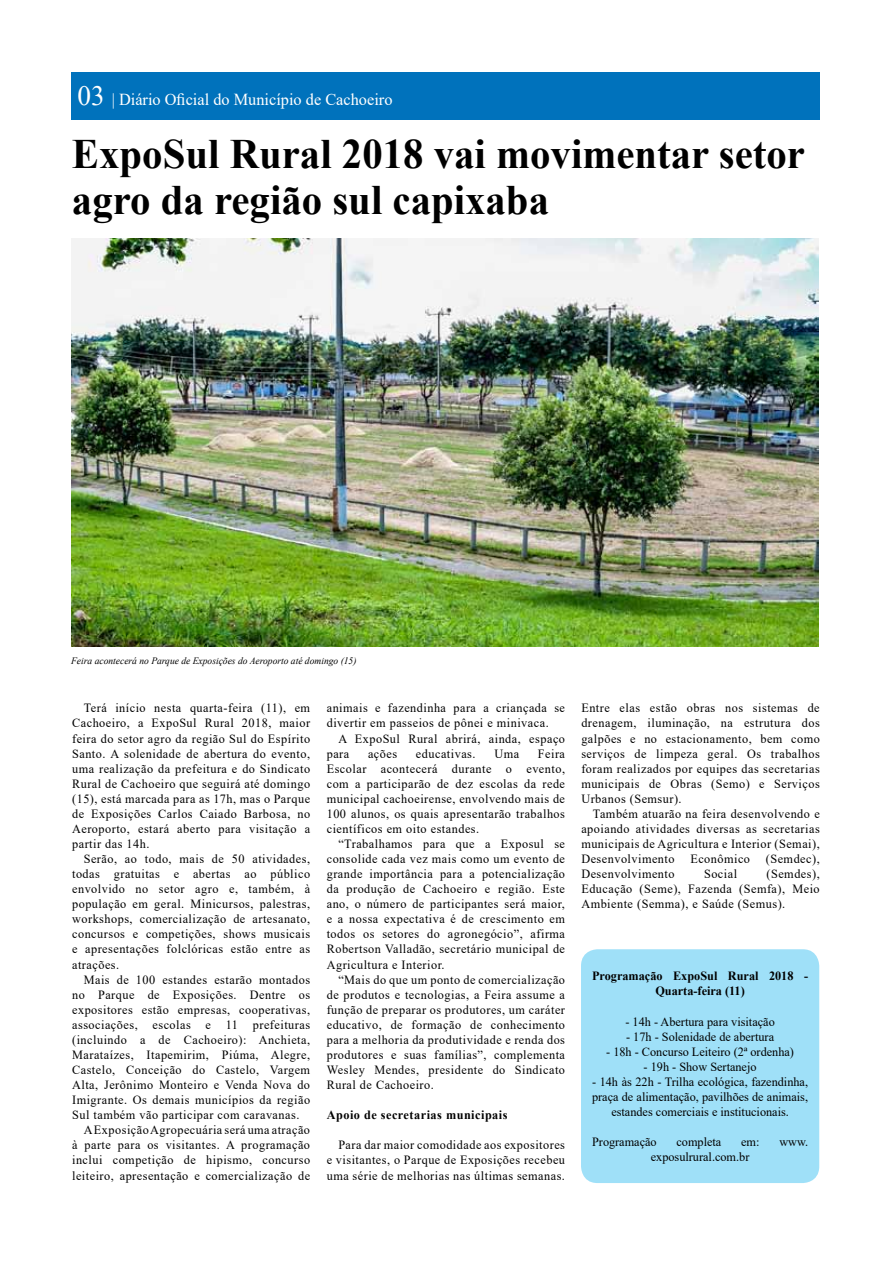
<style>
.page{position:relative;width:893px;height:1263px;background:#fff}
.page>*{position:absolute;margin:0;border:0;box-sizing:border-box;transform-origin:0 0}
.t1{font:700 41.85px/46px "Times New Roman";color:#000}
.t2{font:16.8px "Times New Roman";color:#fff}
.t3{font:12.6px/15px "Times New Roman";letter-spacing:.04em;color:#000;text-align:justify}
.t4{font:12.6px/15px "Times New Roman";color:#000;text-align:center}
.t5{font:700 12.6px/15px "Times New Roman";color:#000;text-align:center}
.t6{font:700 12.6px "Times New Roman";letter-spacing:.04em;color:#000}
.t7{font:italic 9.75px "Times New Roman";color:#000}
.s1{font-size:27.9px}
</style>
<div class="page">
<div style="left:71px;top:73px;width:748px;height:47px;background:#0072bc"></div>
<img style="left:71px;top:239px;width:748px;height:407px">
<div style="left:581px;top:949px;width:238px;height:234px;background:#9fe0f8;border-radius:17px"></div>
<h2 class="t2" style="left:78px;top:88px;width:316px"><span class="s1">03</span> | Diário Oficial do Município de Cachoeiro</h2>
<h1 class="t1" style="left:72px;top:129px;width:734px">ExpoSul Rural 2018 vai movimentar setor agro da região sul capixaba</h1>
<p class="t7" style="left:71px;top:654px;width:287px">Feira acontecerá no Parque de Exposições do Aeroporto até domingo (15)</p>
<p class="t3" style="left:72px;top:700px;width:239px;text-indent:12px">Terá início nesta quarta-feira (11), em Cachoeiro, a ExpoSul Rural 2018, maior feira do setor agro da região Sul do Espírito Santo. A solenidade de abertura do evento, uma realização da prefeitura e do Sindicato Rural de Cachoeiro que seguirá até domingo (15), está marcada para as 17h, mas o Parque de Exposições Carlos Caiado Barbosa, no Aeroporto, estará aberto para visitação a partir das 14h.</p>
<p class="t3" style="left:72px;top:851px;width:239px;text-indent:12px">Serão, ao todo, mais de 50 atividades, todas gratuitas e abertas ao público envolvido no setor agro e, também, à população em geral. Minicursos, palestras, workshops, comercialização de artesanato, concursos e competições, shows musicais e apresentações folclóricas estão entre as atrações.</p>
<p class="t3" style="left:84px;top:971px;width:228px">Mais de 100 estandes estarão montados</p>
<p class="t3" style="left:72px;top:986px;width:239px">no Parque de Exposições. Dentre os</p>
<p class="t3" style="left:72px;top:1001px;width:239px">expositores estão empresas, cooperativas,</p>
<p class="t3" style="left:72px;top:1017px;width:239px">associações, escolas e 11 prefeituras</p>
<p class="t3" style="left:72px;top:1032px;width:239px">(incluindo a de Cachoeiro): Anchieta,</p>
<p class="t3" style="left:72px;top:1047px;width:239px">Marataízes, Itapemirim, Piúma, Alegre,</p>
<p class="t3" style="left:72px;top:1062px;width:239px">Castelo, Conceição do Castelo, Vargem</p>
<p class="t3" style="left:72px;top:1077px;width:239px">Alta, Jerônimo Monteiro e Venda Nova do</p>
<p class="t3" style="left:72px;top:1092px;width:239px">Imigrante. Os demais municípios da região</p>
<p class="t3" style="left:72px;top:1107px;width:229px">Sul também vão participar com caravanas.</p>
<p class="t3" style="left:84px;top:1122px;width:228px">A Exposição Agropecuária será uma atração</p>
<p class="t3" style="left:72px;top:1137px;width:239px">à parte para os visitantes. A programação</p>
<p class="t3" style="left:72px;top:1152px;width:239px">inclui competição de hipismo, concurso</p>
<p class="t3" style="left:72px;top:1167px;width:239px">leiteiro, apresentação e comercialização de</p>
<p class="t3" style="left:327px;top:700px;width:240px">animais e fazendinha para a criançada se divertir em passeios de pônei e minivaca.</p>
<p class="t3" style="left:327px;top:730px;width:240px;text-indent:12px">A ExpoSul Rural abrirá, ainda, espaço para</p>
<p class="t3" style="left:327px;top:745px;width:240px;text-indent:211px">Feira Escolar acontecerá durante o evento, com a participarão de dez escolas da rede municipal cachoeirense, envolvendo mais de 100 alunos, os quais apresentarão trabalhos científicos em oito estandes.</p>
<p class="t3" style="left:327px;top:836px;width:240px;text-indent:12px">“Trabalhamos para que a Exposul se consolide cada vez mais como um evento de grande importância para a potencialização da produção de Cachoeiro e região. Este ano, o número de participantes será maior, e a nossa expectativa é de crescimento em todos os setores do agronegócio”, afirma Robertson Valladão, secretário municipal de Agricultura e Interior.</p>
<p class="t3" style="left:327px;top:971px;width:240px;text-indent:12px">“Mais do que um ponto de comercialização de produtos e tecnologias, a Feira assume a função de preparar os produtores, um caráter educativo, de formação de conhecimento para a melhoria da produtividade e renda dos produtores e suas famílias”, complementa Wesley Mendes, presidente do Sindicato Rural de Cachoeiro.</p>
<p class="t6" style="left:327px;top:1106px;width:182px">Apoio de secretarias municipais</p>
<p class="t3" style="left:327px;top:1137px;width:240px;text-indent:12px">Para dar maior comodidade aos expositores e visitantes, o Parque de Exposições recebeu uma série de melhorias nas últimas semanas.</p>
<p class="t3" style="left:368px;top:745px;width:31px">ações</p>
<p class="t3" style="left:416px;top:745px;width:61px">educativas.</p>
<p class="t3" style="left:494px;top:745px;width:26px">Uma</p>
<p class="t3" style="left:581px;top:700px;width:240px">Entre elas estão obras nos sistemas de drenagem, iluminação, na estrutura dos galpões e no estacionamento, bem como serviços de limpeza geral. Os trabalhos foram realizados por equipes das secretarias municipais de Obras (Semo) e Serviços Urbanos (Semsur).</p>
<p class="t3" style="left:581px;top:806px;width:240px;text-indent:12px">Também atuarão na feira desenvolvendo e apoiando atividades diversas as secretarias municipais de Agricultura e Interior (Semai), Desenvolvimento</p>
<p class="t3" style="left:690px;top:851px;width:61px">Econômico</p>
<p class="t3" style="left:766px;top:851px;width:55px">(Semdec),</p>
<p class="t3" style="left:581px;top:866px;width:240px;text-indent:185px">(Semdes), Educação (Seme), Fazenda (Semfa), Meio Ambiente (Semma), e Saúde (Semus).</p>
<p class="t3" style="left:581px;top:866px;width:95px">Desenvolvimento</p>
<p class="t3" style="left:704px;top:866px;width:35px">Social</p>
<p class="t5" style="left:592px;top:968px;width:218px">Programação ExpoSul Rural 2018 -<br>Quarta-feira (11)</p>
<p class="t4" style="left:625px;top:1013px;width:151px">- 14h - Abertura para visitação</p>
<p class="t4" style="left:626px;top:1028px;width:149px">- 17h - Solenidade de abertura</p>
<p class="t4" style="left:606px;top:1043px;width:189px">- 18h - Concurso Leiteiro (2ª ordenha)</p>
<p class="t4" style="left:644px;top:1058px;width:114px">- 19h - Show Sertanejo</p>
<p class="t4" style="left:592px;top:1074px;width:218px">- 14h às 22h - Trilha ecológica, fazendinha, praça de alimentação, pavilhões de animais, estandes comerciais e institucionais.</p>
<p class="t4" style="left:592px;top:1134px;width:66px">Programação</p>
<p class="t4" style="left:676px;top:1134px;width:46px">completa</p>
<p class="t3" style="left:741px;top:1134px;width:20px">em:</p>
<p class="t3" style="left:779px;top:1134px;width:30px">www.</p>
<p class="t4" style="left:651px;top:1149px;width:100px">exposulrural.com.br</p>
</div>
